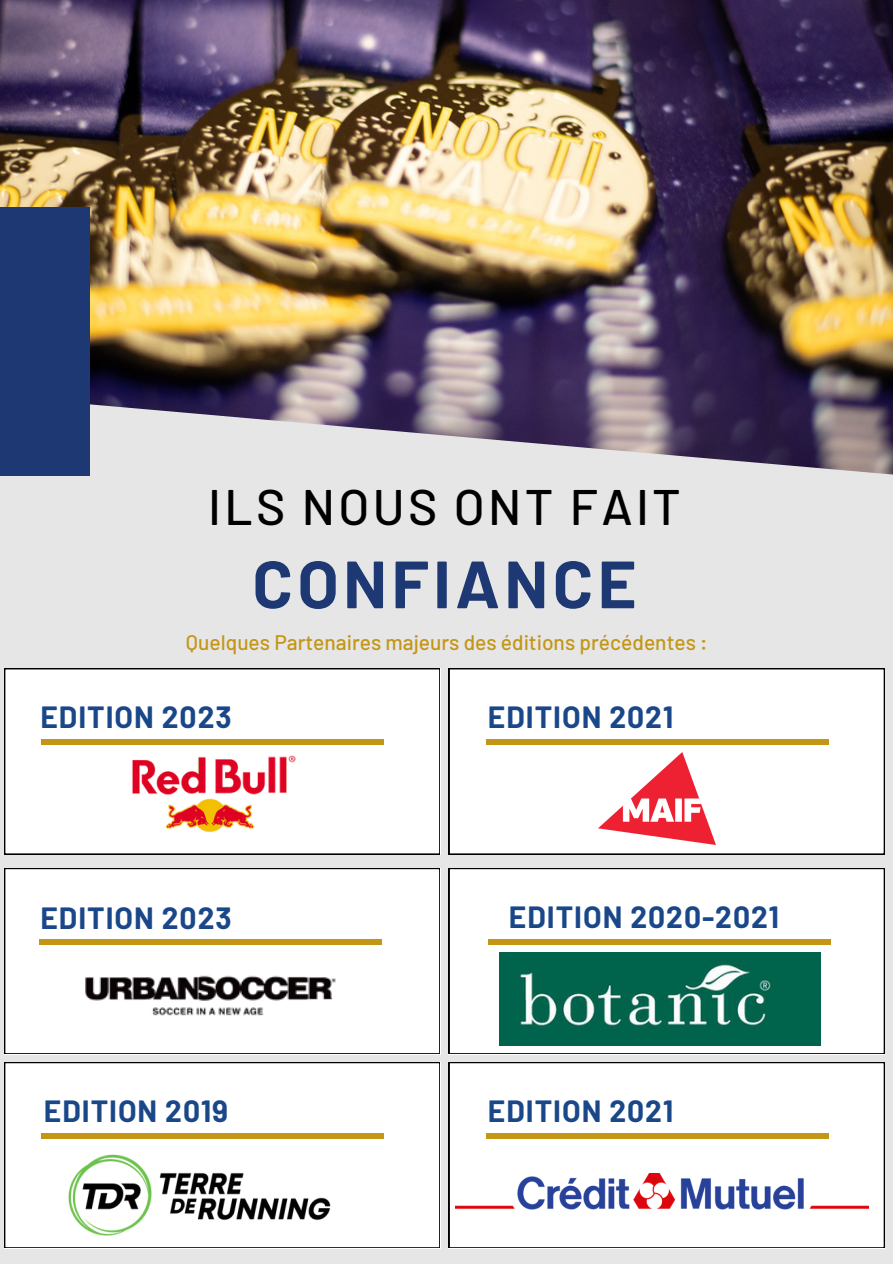
<style>
.page{position:relative;width:893px;height:1264px;background:#fff}
.page>*{position:absolute;margin:0;border:0;box-sizing:border-box;transform-origin:0 0}
.t1{font:700 66.75px "Barlow";letter-spacing:.065em;color:#1d3872}
.t2{font:500 49.8px "Barlow";letter-spacing:.065em;color:#000}
.t3{font:700 30px "Barlow";letter-spacing:.03em;color:#1a4789}
.t4{font:500 21px "Barlow";color:#c39616}
</style>
<div class="page">
<div style="left:0;top:0;width:892px;height:1263px;background:#e6e6e6"></div>
<img style="left:0;top:0;width:892px;height:476px">
<div style="left:0;top:208px;width:89px;height:268px;background:#1d3872"></div>
<div style="left:449px;top:1062px;width:435px;height:185px;background:#fff"></div>
<img style="left:456px;top:1173px;width:412px;height:38px">
<div style="left:449px;top:668px;width:435px;height:186px;background:#fff"></div>
<img style="left:598px;top:752px;width:117px;height:92px">
<div style="left:4px;top:668px;width:436px;height:186px;background:#fff"></div>
<img style="left:95px;top:749px;width:235px;height:93px">
<div style="left:449px;top:868px;width:435px;height:185px;background:#fff"></div>
<img style="left:499px;top:952px;width:321px;height:93px">
<div style="left:4px;top:1062px;width:436px;height:185px;background:#fff"></div>
<img style="left:37px;top:1138px;width:325px;height:110px">
<div style="left:4px;top:868px;width:436px;height:185px;background:#fff"></div>
<div style="left:486px;top:1132px;width:342px;height:6px;background:#c39616"></div>
<div style="left:486px;top:739px;width:342px;height:5px;background:#c39616"></div>
<div style="left:42px;top:1132px;width:342px;height:6px;background:#c39616"></div>
<div style="left:488px;top:938px;width:342px;height:6px;background:#c39616"></div>
<div style="left:42px;top:739px;width:342px;height:5px;background:#c39616"></div>
<div style="left:39px;top:938px;width:343px;height:6px;background:#c39616"></div>
<img style="left:81px;top:961px;width:260px;height:69px">
<p class="t2" style="left:208px;top:475px;width:474px">ILS NOUS ONT FAIT</p>
<p class="t1" style="left:252px;top:541px;width:385px">CONFIANCE</p>
<p class="t4" style="left:186px;top:629px;width:523px">Quelques Partenaires majeurs des éditions précédentes :</p>
<p class="t3" style="left:40px;top:698px;width:193px">EDITION 2023</p>
<p class="t3" style="left:488px;top:698px;width:187px">EDITION 2021</p>
<p class="t3" style="left:40px;top:899px;width:193px">EDITION 2023</p>
<p class="t3" style="left:509px;top:897px;width:271px">EDITION 2020-2021</p>
<p class="t3" style="left:44px;top:1091px;width:186px">EDITION 2019</p>
<p class="t3" style="left:488px;top:1091px;width:187px">EDITION 2021</p>
</div>
